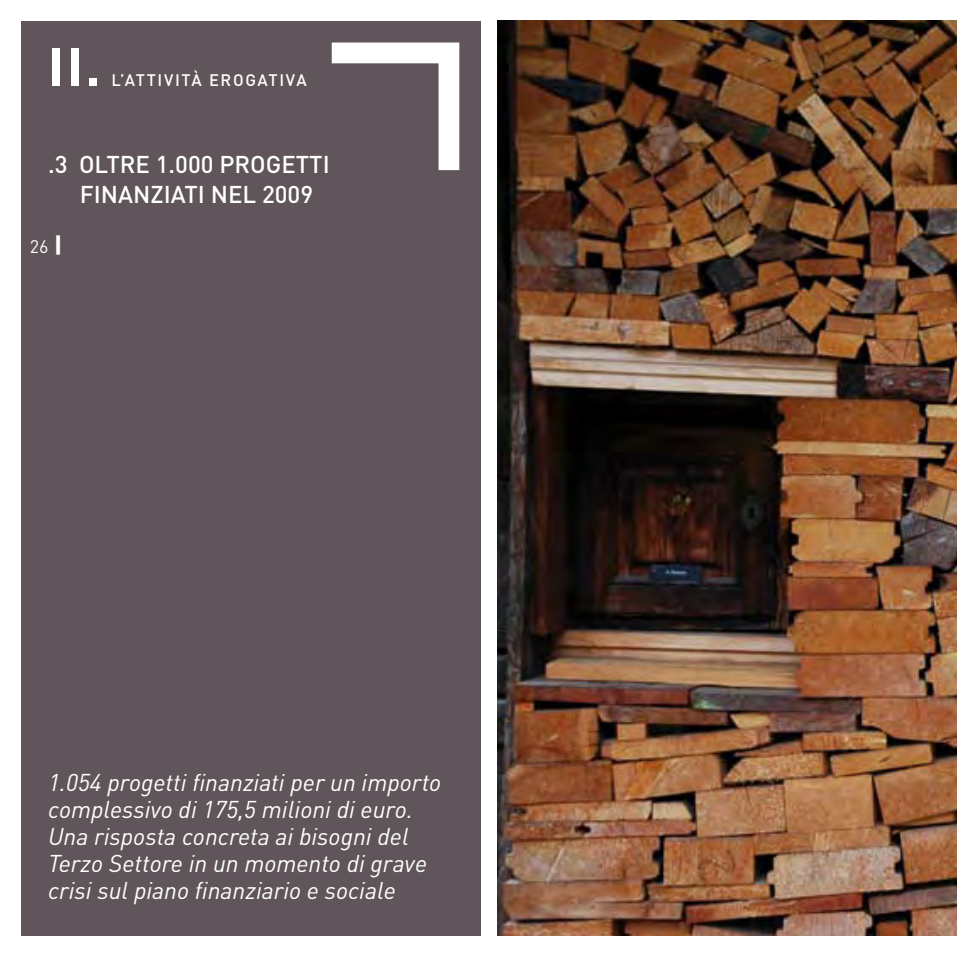
<style>
.page{position:relative;width:957px;height:957px;background:#fff}
.page>*{position:absolute;margin:0;border:0;box-sizing:border-box;transform-origin:0 0}
.t1{font:700 52.5px "DIN";color:#fff}
.t2{font:italic 24px/27px "DIN";color:#fff}
.t3{font:500 24px/30px "DIN";color:#fff}
.t4{font:18px "DIN";color:#fff}
.t5{font:500 16.5px "DIN";letter-spacing:.1em;color:#fff}
.s1{font-weight:900;font-size:22.5px}
</style>
<div class="page">
<div style="left:21px;top:21px;width:459px;height:914px;background:#5f555a"></div>
<svg style="left:332px;top:43px;width:127px;height:127px"></svg>
<img style="left:497px;top:21px;width:460px;height:914px">
<h1 class="t1" style="left:48px;top:33px;width:54px">II.</h1>
<p class="t5" style="left:111px;top:70px;width:197px">L’ATTIVITà EROGATIVA</p>
<p class="t3" style="left:80px;top:148px;width:251px;text-indent:-32px">.3 OLTRE 1.000 PROGETTI<br>FINANZIATI NEL 2009</p>
<p class="t4" style="left:30px;top:235px;width:34px">26 <span class="s1">|</span></p>
<p class="t2" style="left:48px;top:768px;width:395px">1.054 progetti finanziati per un importo complessivo di 175,5 milioni di euro.<br>Una risposta concreta ai bisogni del Terzo Settore in un momento di grave crisi sul piano finanziario e sociale</p>
</div>
